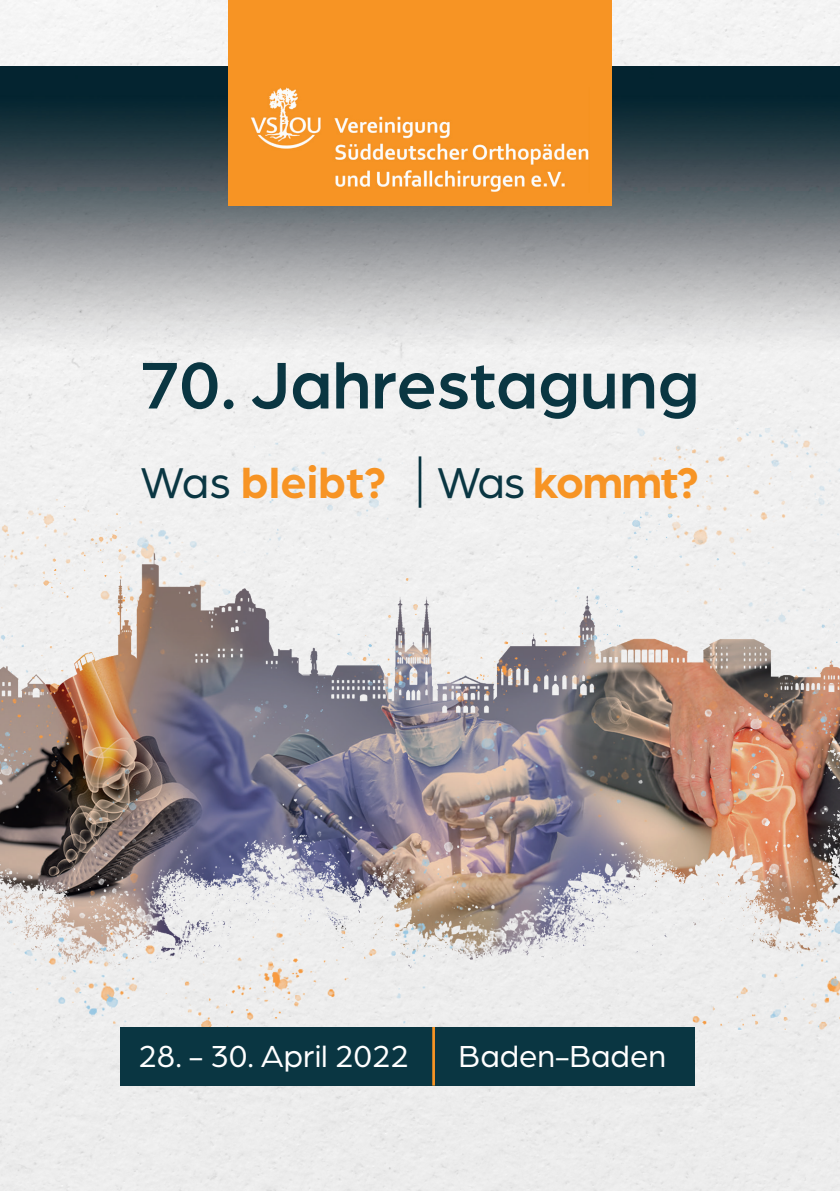
<style>
.page{position:relative;width:840px;height:1191px;background:#fff}
.page>*{position:absolute;margin:0;border:0;box-sizing:border-box;transform-origin:0 0}
.t1{font:500 70.2px "Arboria";color:#0a3642}
.t2{font:700 46px "Arboria";letter-spacing:.01em;color:#f79424}
.t3{font:32.4px "Arboria";color:#fff}
.s1{font-weight:400;color:#0a3642}
</style>
<div class="page">
<div style="left:0;top:0;width:839px;height:1191px;background:#ededed"></div>
<img style="left:0;top:543px;width:839px;height:486px">
<img style="left:0;top:66px;width:839px;height:477px">
<div style="left:228px;top:0;width:383px;height:206px;background:#f79424"></div>
<img style="left:251px;top:87px;width:337px;height:105px">
<hr style="left:418px;top:456px;width:3px;height:52px;background:#0a3642">
<div style="left:120px;top:1027px;width:574px;height:58px;background:#0a3642"></div>
<hr style="left:432px;top:1027px;width:2px;height:58px;background:#f79424">
<h1 class="t1" style="left:140px;top:338px;width:560px">70. Jahrestagung</h1>
<h2 class="t2" style="left:141px;top:451px;width:559px"><span class="s1">Was</span> bleibt? <span class="s1">Was</span> kommt?</h2>
<p class="t3" style="left:138px;top:1034px;width:272px">28. - 30. April 2022</p>
<p class="t3" style="left:458px;top:1034px;width:209px">Baden-Baden</p>
</div>
